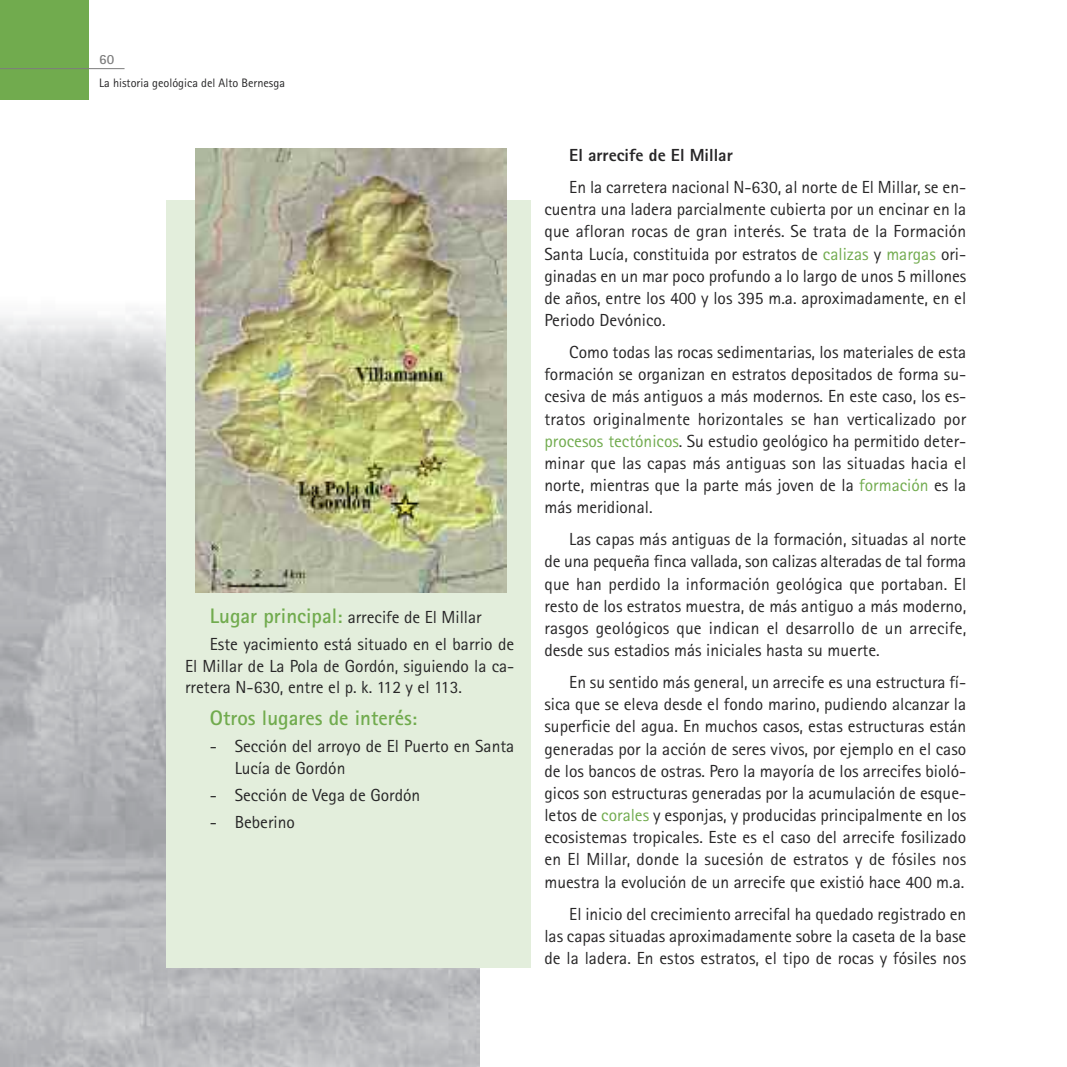
<style>
.page{position:relative;width:1067px;height:1067px;background:#fff}
.page>*{position:absolute;margin:0;border:0;box-sizing:border-box;transform-origin:0 0}
.t1{font:700 21px "Rotis Sans Serif";color:#71ab4e}
.t2{font:17.5px/22.2px "Rotis Sans Serif";color:#272627;text-align:justify}
.t3{font:800 17.5px "Rotis Sans Serif";color:#272627}
.t4{font:700 14px "Rotis Sans Serif";color:#7d7d7d}
.t5{font:12.25px "Rotis Sans Serif";color:#272627}
.s1{font-weight:700;font-size:21px;color:#71ab4e}
.s2{font-weight:700;color:#71ab4e}
.s3{font-size:17.5px}
.s4{color:#71ab4e}
</style>
<div class="page">
<div style="left:166px;top:200px;width:365px;height:767px;background:#e3eedc"></div>
<img style="left:195px;top:149px;width:311px;height:443px">
<div style="left:0;top:0;width:89px;height:99px;background:#71ab4e"></div>
<hr style="left:0;top:68px;width:124px;height:1px;background:#7d7d7d">
<p class="t4" style="left:99px;top:55px;width:17px">60</p>
<p class="t5" style="left:99px;top:78px;width:187px">La historia geológica del Alto Bernesga</p>
<p class="t2" style="left:210px;top:605px;width:306px;line-height:26.8px"><span class="s1">Lugar principal</span><span class="s2">:</span> arrecife de El Millar<br>Este yacimiento está situado en el barrio de</p>
<p class="t2" style="left:185px;top:656px;width:331px">El Millar de La Pola de Gordón, siguiendo la ca&shy;rretera N-630, entre el p. k. 112 y el 113.</p>
<p class="t1" style="left:210px;top:710px;width:209px">Otros lugares de interés<span class="s3">:</span></p>
<p class="t2" style="left:235px;top:737px;width:281px;text-indent:-25px">- Sección del arroyo de El Puerto en Santa<br>Lucía de Gordón</p>
<p class="t2" style="left:210px;top:785px;width:212px">- Sección de Vega de Gordón</p>
<p class="t2" style="left:210px;top:812px;width:87px">- Beberino</p>
<p class="t3" style="left:569px;top:149px;width:165px">El arrecife de El Millar</p>
<p class="t2" style="left:544px;top:178px;width:423px;text-indent:25px">En la carretera nacional N-630, al norte de El Millar, se en&shy;cuentra una ladera parcialmente cubierta por un encinar en la que afloran rocas de gran interés. Se trata de la Formación Santa Lucía, constituida por estratos de <span class="s4">calizas</span> y <span class="s4">margas</span> ori&shy;ginadas en un mar poco profundo a lo largo de unos 5 millones de años, entre los 400 y los 395 m.a. aproximadamente, en el Periodo Devónico.</p>
<p class="t2" style="left:544px;top:343px;width:423px;text-indent:25px">Como todas las rocas sedimentarias, los materiales de esta formación se organizan en estratos depositados de forma su&shy;cesiva de más antiguos a más modernos. En este caso, los es&shy;tratos originalmente horizontales se han verticalizado por <span class="s4">procesos tectónicos</span>. Su estudio geológico ha permitido deter&shy;minar que las capas más antiguas son las situadas hacia el norte, mientras que la parte más joven de la <span class="s4">formación</span> es la más meridional.</p>
<p class="t2" style="left:544px;top:530px;width:423px;text-indent:25px">Las capas más antiguas de la formación, situadas al norte de una pequeña finca vallada, son calizas alteradas de tal forma que han perdido la información geológica que portaban. El resto de los estratos muestra, de más antiguo a más moderno, rasgos geológicos que indican el desarrollo de un arrecife, desde sus estadios más iniciales hasta su muerte.</p>
<p class="t2" style="left:544px;top:673px;width:423px;text-indent:25px">En su sentido más general, un arrecife es una estructura fí&shy;sica que se eleva desde el fondo marino, pudiendo alcanzar la superficie del agua. En muchos casos, estas estructuras están generadas por la acción de seres vivos, por ejemplo en el caso de los bancos de ostras. Pero la mayoría de los arrecifes bioló&shy;gicos son estructuras generadas por la acumulación de esque&shy;letos de <span class="s4">corales</span> y esponjas, y producidas principalmente en los ecosistemas tropicales. Este es el caso del arrecife fosilizado en El Millar, donde la sucesión de estratos y de fósiles nos muestra la evolución de un arrecife que existió hace 400 m.a.</p>
<p class="t2" style="left:544px;top:904px;width:423px;text-indent:25px">El inicio del crecimiento arrecifal ha quedado registrado en las capas situadas aproximadamente sobre la caseta de la base de la ladera. En estos estratos, el tipo de rocas y fósiles nos</p>
</div>
